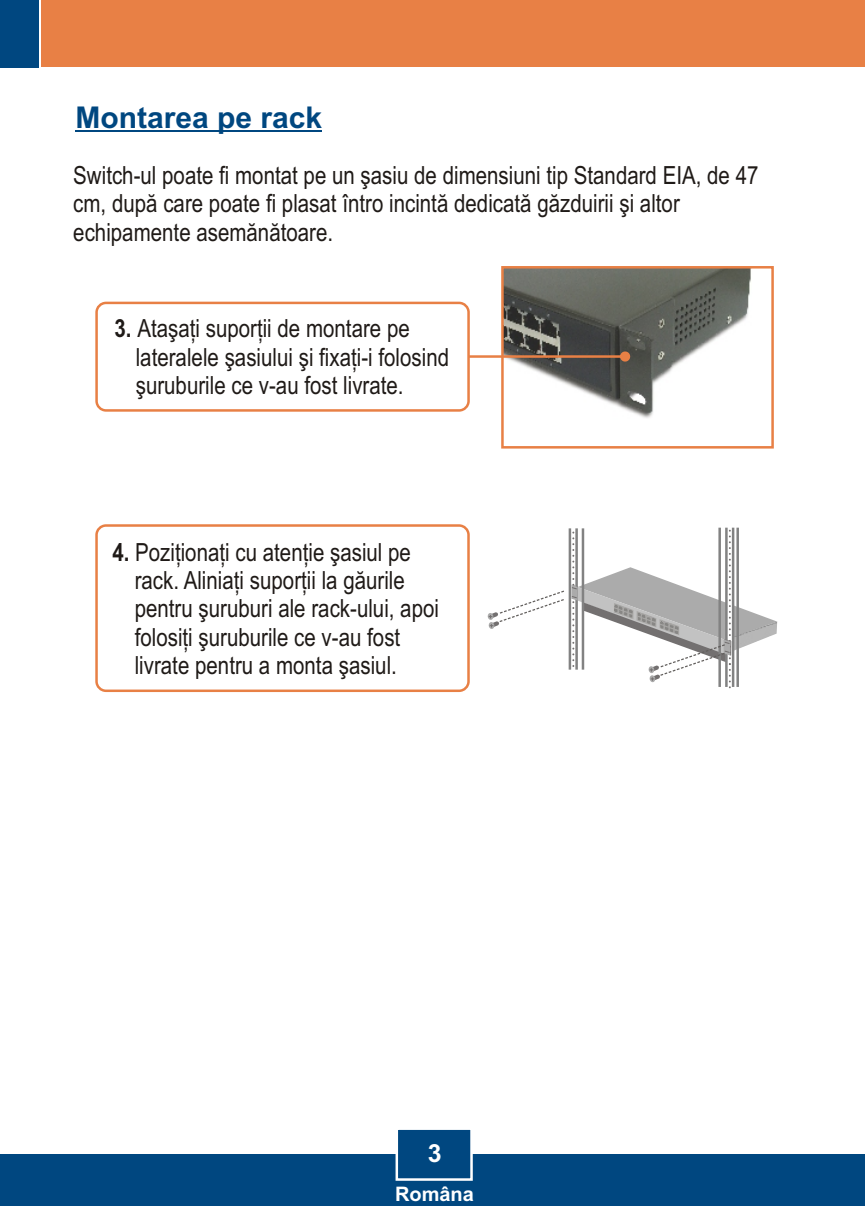
<style>
.page{position:relative;width:865px;height:1206px;background:#fff}
.page>*{position:absolute;margin:0;border:0;box-sizing:border-box;transform-origin:0 0}
.t1{font:700 30px "Arial";color:#004780}
.t2{font:25px/28.2px "Arial Narrow";color:#1f1a17}
.t3{font:700 25px "Arial";color:#fff}
.t4{font:700 20px "Arial";color:#fff}
.s1{font-weight:700}
</style>
<div class="page">
<div style="left:0;top:1154px;width:865px;height:52px;background:#004780"></div>
<div style="left:41px;top:0;width:824px;height:67px;background:#e88045"></div>
<div style="left:0;top:0;width:38px;height:67px;background:#004780"></div>
<img style="left:504px;top:269px;width:247px;height:149px">
<div style="left:501px;top:266px;width:272px;height:182px;border:2px solid #e88045"></div>
<svg style="left:470px;top:351px;width:160px;height:10px;background:#967865"></svg>
<div style="left:95px;top:302px;width:375px;height:110px;background:#fff;border:3px solid #e88045;border-radius:9px"></div>
<div style="left:95px;top:524px;width:375px;height:168px;background:#fff;border:3px solid #e88045;border-radius:9px"></div>
<svg style="left:395px;top:1129px;width:78px;height:52px"></svg>
<hr style="left:75px;top:131px;width:247px;height:1px;background:#004780">
<hr style="left:568px;top:528px;width:3px;height:141px;background:#828282">
<hr style="left:575px;top:528px;width:3px;height:141px;background:#828282">
<hr style="left:581px;top:528px;width:3px;height:141px;background:#828282">
<hr style="left:718px;top:528px;width:3px;height:159px;background:#828282">
<hr style="left:725px;top:528px;width:2px;height:159px;background:#828282">
<hr style="left:732px;top:528px;width:2px;height:159px;background:#828282">
<hr style="left:736px;top:528px;width:3px;height:159px;background:#828282">
<div style="left:487px;top:613px;width:6px;height:7px;background:#efefef;border-radius:50%"></div>
<svg style="left:488px;top:530px;width:289px;height:158px"></svg>
<p class="t1" style="left:75px;top:106px;width:248px">Montarea pe rack</p>
<p class="t2" style="left:73px;top:163px;width:686px">Switch-ul poate fi montat pe un ºasiu de dimensiuni tip Standard EIA, de 47 cm, dupã care poate fi plasat întro incintã dedicatã gãzduirii ºi altor echipamente asemãnãtoare.</p>
<p class="t2" style="left:136px;top:317px;width:315px;text-indent:-21px"><span class="s1">3.</span> Ataºaþi suporþii de montare pe lateralele ºasiului ºi fixaþi-i folosind ºuruburile ce v-au fost livrate.</p>
<p class="t2" style="left:135px;top:540px;width:306px;text-indent:-22px"><span class="s1">4.</span> Poziþionaþi cu atenþie ºasiul pe rack. Aliniaþi suporþii la gãurile pentru ºuruburi ale rack-ului, apoi folosiþi ºuruburile ce v-au fost livrate pentru a monta ºasiul.</p>
<p class="t3" style="left:428px;top:1144px;width:15px">3</p>
<p class="t4" style="left:395px;top:1186px;width:80px">Româna</p>
</div>
